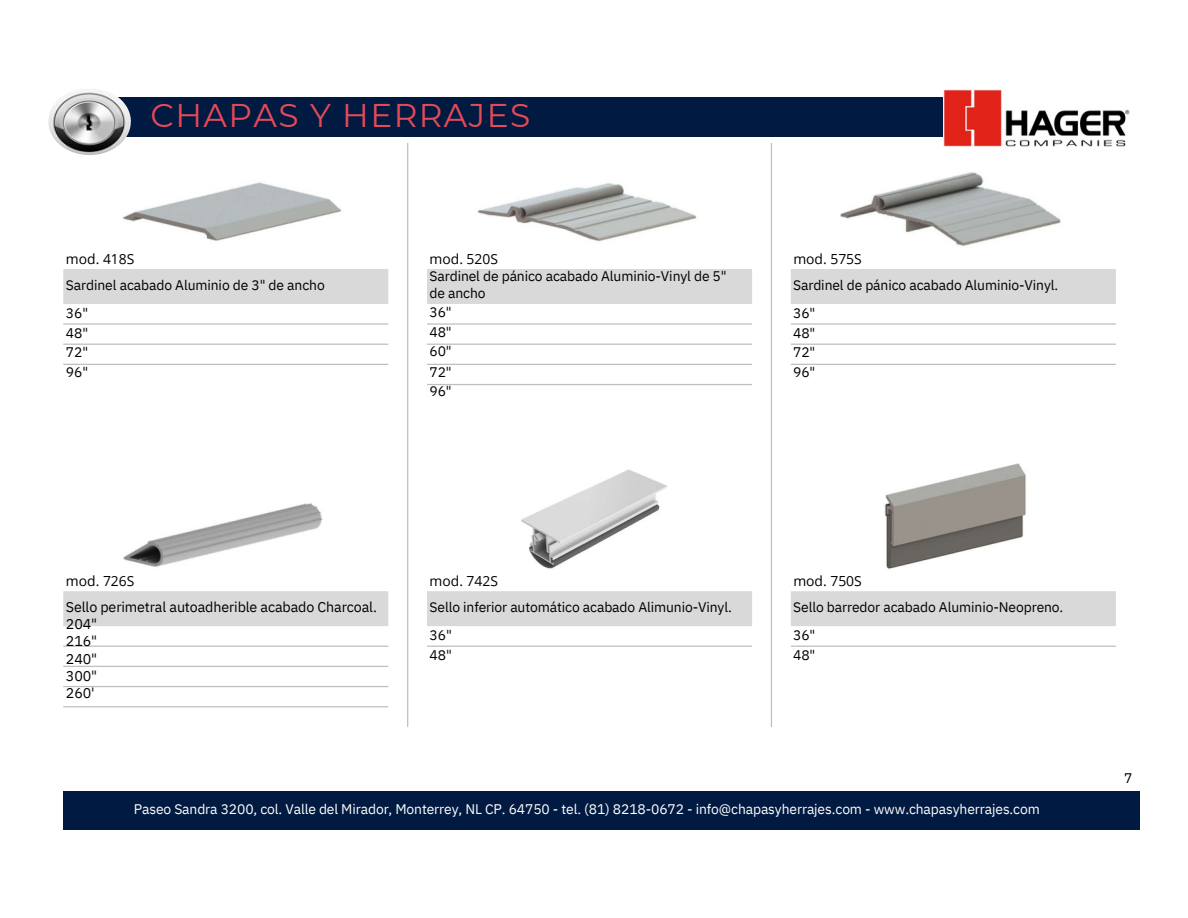
<style>
.page{position:relative;width:1188px;height:918px;background:#fff}
.page>*{position:absolute;margin:0;border:0;box-sizing:border-box;transform-origin:0 0}
.t1{font:32.85px "Montserrat";letter-spacing:.045em;color:#e64957}
.t2{font:14.25px/17.4px "IBM Plex Sans";letter-spacing:-.01em;color:#000}
.t3{font:13.95px/16.8px "IBM Plex Sans";letter-spacing:-.01em;color:#000}
.t4{font:13.95px "IBM Plex Sans";letter-spacing:-.01em;color:#fff}
.t5{font:13.95px "Open Sans";color:#000}
</style>
<div class="page">
<div style="left:63px;top:791px;width:1077px;height:39px;background:#011a41"></div>
<div style="left:63px;top:97px;width:972px;height:40px;background:#011a41"></div>
<svg style="left:63px;top:269px;width:1053px;height:357px"></svg>
<hr style="left:63px;top:323px;width:325px;height:2px;background:#bfbfbf">
<hr style="left:427px;top:323px;width:325px;height:2px;background:#bfbfbf">
<hr style="left:63px;top:344px;width:325px;height:1px;background:#bfbfbf">
<hr style="left:427px;top:344px;width:325px;height:1px;background:#bfbfbf">
<hr style="left:63px;top:364px;width:325px;height:1px;background:#bfbfbf">
<hr style="left:427px;top:364px;width:325px;height:1px;background:#bfbfbf">
<hr style="left:63px;top:646px;width:325px;height:1px;background:#bfbfbf">
<hr style="left:427px;top:646px;width:325px;height:1px;background:#bfbfbf">
<hr style="left:407px;top:143px;width:1px;height:584px;background:#bfbfbf">
<hr style="left:771px;top:143px;width:1px;height:584px;background:#bfbfbf">
<hr style="left:791px;top:323px;width:325px;height:2px;background:#bfbfbf">
<hr style="left:791px;top:344px;width:325px;height:1px;background:#bfbfbf">
<hr style="left:791px;top:364px;width:325px;height:1px;background:#bfbfbf">
<hr style="left:427px;top:384px;width:325px;height:1px;background:#bfbfbf">
<hr style="left:791px;top:646px;width:325px;height:1px;background:#bfbfbf">
<hr style="left:63px;top:666px;width:325px;height:1px;background:#bfbfbf">
<hr style="left:63px;top:686px;width:325px;height:1px;background:#bfbfbf">
<hr style="left:63px;top:706px;width:325px;height:1px;background:#bfbfbf">
<img style="left:123px;top:182px;width:218px;height:59px">
<img style="left:477px;top:183px;width:220px;height:59px">
<img style="left:841px;top:172px;width:220px;height:74px">
<img style="left:122px;top:502px;width:201px;height:68px">
<img style="left:519px;top:467px;width:151px;height:102px">
<img style="left:884px;top:464px;width:143px;height:105px">
<img style="left:48px;top:89px;width:82px;height:66px">
<img style="left:944px;top:89px;width:185px;height:58px">
<p class="t1" style="left:151px;top:95px;width:381px">CHAPAS Y HERRAJES</p>
<p class="t5" style="left:66px;top:249px;width:70px">mod. 418S</p>
<p class="t5" style="left:430px;top:249px;width:70px">mod. 520S</p>
<p class="t3" style="left:66px;top:276px;width:260px">Sardinel acabado Aluminio de 3" de ancho</p>
<p class="t3" style="left:66px;top:304px;width:24px">36"</p>
<p class="t3" style="left:66px;top:324px;width:24px">48"</p>
<p class="t3" style="left:66px;top:344px;width:24px">72"</p>
<p class="t3" style="left:66px;top:364px;width:24px">96"</p>
<p class="t3" style="left:430px;top:267px;width:299px">Sardinel de pánico acabado Aluminio-Vinyl de 5" de ancho</p>
<p class="t3" style="left:430px;top:303px;width:24px">36"</p>
<p class="t3" style="left:430px;top:324px;width:24px">48"</p>
<p class="t3" style="left:430px;top:343px;width:24px">60"</p>
<p class="t3" style="left:430px;top:363px;width:24px">72"</p>
<p class="t3" style="left:430px;top:382px;width:24px">96"</p>
<p class="t5" style="left:793px;top:249px;width:70px">mod. 575S</p>
<p class="t3" style="left:793px;top:276px;width:267px">Sardinel de pánico acabado Aluminio-Vinyl.</p>
<p class="t3" style="left:793px;top:304px;width:24px">36"</p>
<p class="t3" style="left:793px;top:324px;width:24px">48"</p>
<p class="t3" style="left:793px;top:344px;width:24px">72"</p>
<p class="t3" style="left:793px;top:364px;width:24px">96"</p>
<p class="t5" style="left:66px;top:571px;width:70px">mod. 726S</p>
<p class="t2" style="left:66px;top:597px;width:312px">Sello perimetral autoadherible acabado Charcoal.<br>204"</p>
<p class="t2" style="left:66px;top:632px;width:33px">216"</p>
<p class="t2" style="left:66px;top:650px;width:33px">240"</p>
<p class="t2" style="left:66px;top:667px;width:33px">300"</p>
<p class="t2" style="left:66px;top:684px;width:30px">260'</p>
<p class="t5" style="left:430px;top:571px;width:70px">mod. 742S</p>
<p class="t3" style="left:430px;top:592px;width:304px;line-height:28.2px">Sello inferior automático acabado Alimunio-Vinyl.<br>36"</p>
<p class="t3" style="left:430px;top:646px;width:24px">48"</p>
<p class="t5" style="left:793px;top:571px;width:70px">mod. 750S</p>
<p class="t3" style="left:793px;top:598px;width:272px">Sello barredor acabado Aluminio-Neopreno.</p>
<p class="t3" style="left:793px;top:626px;width:24px">36"</p>
<p class="t3" style="left:793px;top:646px;width:24px">48"</p>
<p class="t4" style="left:134px;top:800px;width:908px">Paseo Sandra 3200, col. Valle del Mirador, Monterrey, NL CP. 64750 - tel. (81) 8218-0672 - info@chapasyherrajes.com - www.chapasyherrajes.com</p>
<p class="t3" style="left:1124px;top:770px;width:10px">7</p>
</div>
